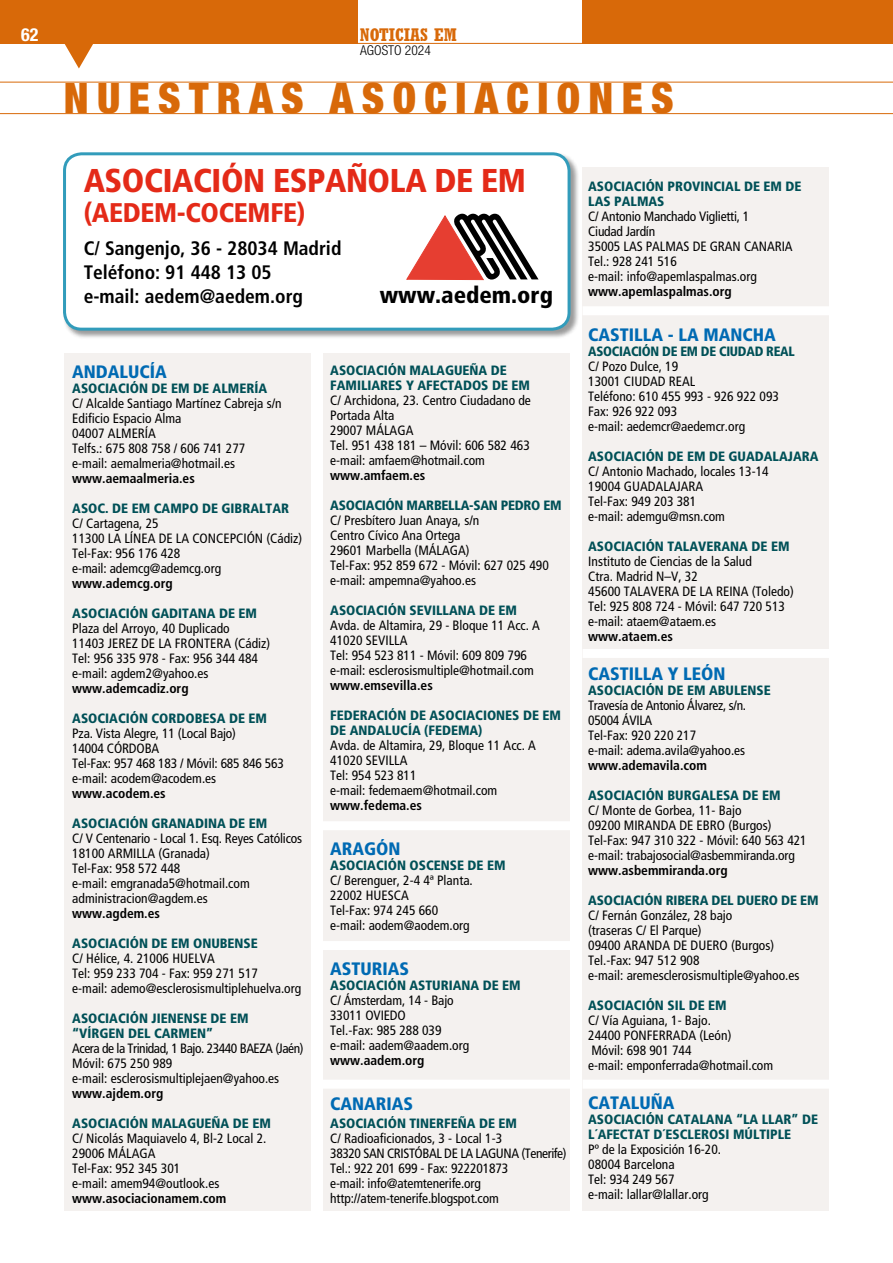
<style>
.page{position:relative;width:893px;height:1263px;background:#fff}
.page>*{position:absolute;margin:0;border:0;box-sizing:border-box;transform-origin:0 0}
.t1{font:900 condensed 42px "Helvetica Neue";letter-spacing:.2em;color:#d86909}
.t2{font:900 condensed 33px "Frutiger";letter-spacing:-.01em;color:#e42a18}
.t3{font:900 condensed 27px "Frutiger";letter-spacing:-.01em;color:#e42a18}
.t4{font:900 condensed 23.25px "Frutiger";color:#000}
.t5{font:700 condensed 19.5px/24px "Frutiger";color:#000}
.t6{font:900 condensed 18px "Frutiger";color:#006ab3}
.t7{font:700 condensed 18px "Rockwell";color:#d86909}
.t8{font:700 condensed 18px "Helvetica Neue";color:#fff}
.t9{font:condensed 13.5px/15px "Frutiger";color:#000}
.t10{font:900 condensed 13.5px/15px "Frutiger";color:#005057}
.t11{font:700 condensed 13.5px "Frutiger";color:#000}
.t12{font:condensed 13.5px/15px "Frutiger";letter-spacing:-.025em;color:#000}
.t13{font:900 condensed 13.5px "Frutiger";letter-spacing:-.02em;color:#005057}
.t14{font:300 condensed 13.5px "Helvetica Neue";color:#000}
</style>
<div class="page">
<div style="left:583px;top:167px;width:246px;height:1044px;background:#f4f1ef"></div>
<div style="left:323px;top:353px;width:247px;height:858px;background:#f4f1ef"></div>
<div style="left:64px;top:353px;width:246px;height:858px;background:#f4f1ef"></div>
<div style="left:63px;top:152px;width:516px;height:187px;background:#000;opacity:.4"></div>
<div style="left:65px;top:154px;width:504px;height:175px;background:#fff;border-radius:17px"></div>
<div style="left:63px;top:152px;width:508px;height:179px;border:3px solid #329cbb;border-radius:17px"></div>
<svg style="left:64px;top:44px;width:29px;height:25px"></svg>
<hr style="left:0;top:82px;width:893px;height:1px;background:#d86909">
<hr style="left:0;top:113px;width:893px;height:1px;background:#d86909">
<div style="left:0;top:0;width:358px;height:43px;background:#d86909"></div>
<svg style="left:406px;top:214px;width:133px;height:66px"></svg>
<div style="left:317px;top:821px;width:259px;height:9px;background:#fff"></div>
<div style="left:317px;top:941px;width:259px;height:9px;background:#fff"></div>
<div style="left:317px;top:1080px;width:259px;height:9px;background:#fff"></div>
<div style="left:583px;top:306px;width:259px;height:9px;background:#fff"></div>
<div style="left:583px;top:649px;width:259px;height:9px;background:#fff"></div>
<div style="left:583px;top:1080px;width:259px;height:9px;background:#fff"></div>
<hr style="left:0;top:43px;width:893px;height:1px;background:#d86909">
<div style="left:583px;top:0;width:310px;height:43px;background:#d86909"></div>
<h3 class="t8" style="left:21px;top:23px;width:19px">62</h3>
<h3 class="t7" style="left:360px;top:25px;width:99px">NOTICIAS EM</h3>
<p class="t14" style="left:360px;top:43px;width:72px">AGOSTO 2024</p>
<h1 class="t1" style="left:64px;top:72px;width:611px">NUESTRAS ASOCIACIONES</h1>
<h2 class="t2" style="left:84px;top:160px;width:444px">ASOCIACIÓN ESPAÑOLA DE EM</h2>
<h3 class="t3" style="left:84px;top:196px;width:223px">(AEDEM-COCEMFE)</h3>
<h3 class="t5" style="left:84px;top:236px;width:259px">C/ Sangenjo, 36 - 28034 Madrid<br>Teléfono: 91 448 13 05<br>e-mail: aedem@aedem.org</h3>
<h3 class="t4" style="left:380px;top:281px;width:175px">www.aedem.org</h3>
<h3 class="t6" style="left:72px;top:361px;width:96px">ANDALUCÍA</h3>
<p class="t10" style="left:72px;top:381px;width:196px">ASOCIACIÓN DE EM DE ALMERÍA</p>
<p class="t9" style="left:72px;top:396px;width:211px">C/ Alcalde Santiago Martínez Cabreja s/n<br>Edificio Espacio Alma<br>04007 ALMERÍA<br>Telfs.: 675 808 758 / 606 741 277 e-mail: aemalmeria@hotmail.es</p>
<p class="t11" style="left:72px;top:470px;width:124px">www.aemaalmeria.es</p>
<p class="t10" style="left:72px;top:501px;width:218px">ASOC. DE EM CAMPO DE GIBRALTAR</p>
<p class="t9" style="left:72px;top:516px;width:231px">C/ Cartagena, 25<br>11300 LA LÍNEA DE LA CONCEPCIÓN (Cádiz)<br>Tel-Fax: 956 176 428<br>e-mail: ademcg@ademcg.org</p>
<p class="t11" style="left:72px;top:576px;width:102px">www.ademcg.org</p>
<p class="t10" style="left:72px;top:606px;width:186px">ASOCIACIÓN GADITANA DE EM</p>
<p class="t9" style="left:72px;top:621px;width:199px">Plaza del Arroyo, 40 Duplicado<br>11403 JEREZ DE LA FRONTERA (Cádiz)<br>Tel: 956 335 978 - Fax: 956 344 484 e-mail: agdem2@yahoo.es</p>
<p class="t11" style="left:72px;top:681px;width:118px">www.ademcadiz.org</p>
<p class="t10" style="left:72px;top:711px;width:196px">ASOCIACIÓN CORDOBESA DE EM</p>
<p class="t9" style="left:72px;top:726px;width:213px">Pza. Vista Alegre, 11 (Local Bajo)<br>14004 CÓRDOBA<br>Tel-Fax: 957 468 183 / Móvil: 685 846 563 e-mail: acodem@acodem.es</p>
<p class="t11" style="left:72px;top:786px;width:95px">www.acodem.es</p>
<p class="t10" style="left:72px;top:816px;width:197px">ASOCIACIÓN GRANADINA DE EM</p>
<p class="t9" style="left:72px;top:831px;width:231px">C/ V Centenario - Local 1. Esq. Reyes Católicos<br>18100 ARMILLA (Granada)<br>Tel-Fax: 958 572 448<br>e-mail: emgranada5@hotmail.com administracion@agdem.es</p>
<p class="t11" style="left:72px;top:906px;width:89px">www.agdem.es</p>
<p class="t10" style="left:72px;top:936px;width:187px">ASOCIACIÓN DE EM ONUBENSE</p>
<p class="t9" style="left:72px;top:951px;width:230px">C/ Hélice, 4. 21006 HUELVA<br>Tel: 959 233 704 - Fax: 959 271 517<br>e-mail: ademo@esclerosismultiplehuelva.org</p>
<p class="t10" style="left:72px;top:1011px;width:178px">ASOCIACIÓN JIENENSE DE EM “VÍRGEN DEL CARMEN”</p>
<p class="t9" style="left:72px;top:1041px;width:233px">Acera de la Trinidad, 1 Bajo. 23440 BAEZA (Jaén)<br>Móvil: 675 250 989<br>e-mail: esclerosismultiplejaen@yahoo.es</p>
<p class="t11" style="left:72px;top:1086px;width:93px">www.ajdem.org</p>
<p class="t10" style="left:72px;top:1116px;width:200px">ASOCIACIÓN MALAGUEÑA DE EM</p>
<p class="t9" style="left:72px;top:1131px;width:196px">C/ Nicolás Maquiavelo 4, Bl-2 Local 2.<br>29006 MÁLAGA<br>Tel-Fax: 952 345 301<br>e-mail: amem94@outlook.es</p>
<p class="t11" style="left:72px;top:1191px;width:156px">www.asociacionamem.com</p>
<p class="t10" style="left:330px;top:362px;width:201px">ASOCIACIÓN MALAGUEÑA DE<br>FAMILIARES Y AFECTADOS DE EM</p>
<p class="t9" style="left:330px;top:393px;width:202px">C/ Archidona, 23. Centro Ciudadano de<br>Portada Alta<br>29007 MÁLAGA<br>Tel. 951 438 181 – Móvil: 606 582 463 e-mail: amfaem@hotmail.com</p>
<p class="t11" style="left:330px;top:467px;width:97px">www.amfaem.es</p>
<p class="t13" style="left:330px;top:497px;width:233px">ASOCIACIÓN MARBELLA-SAN PEDRO EM</p>
<p class="t9" style="left:330px;top:513px;width:220px">C/ Presbítero Juan Anaya, s/n<br>Centro Cívico Ana Ortega<br>29601 Marbella (MÁLAGA)<br>Tel-Fax: 952 859 672 - Móvil: 627 025 490 e-mail: ampemna@yahoo.es</p>
<p class="t10" style="left:330px;top:602px;width:188px">ASOCIACIÓN SEVILLANA DE EM</p>
<p class="t9" style="left:330px;top:618px;width:211px">Avda. de Altamira, 29 - Bloque 11 Acc. A<br>41020 SEVILLA<br>Tel: 954 523 811 - Móvil: 609 809 796 e-mail: esclerosismultiple@hotmail.com</p>
<p class="t11" style="left:330px;top:677px;width:104px">www.emsevilla.es</p>
<p class="t10" style="left:330px;top:707px;width:232px">FEDERACIÓN DE ASOCIACIONES DE EM<br>DE ANDALUCÍA (FEDEMA)</p>
<p class="t9" style="left:330px;top:738px;width:207px">Avda. de Altamira, 29, Bloque 11 Acc. A<br>41020 SEVILLA<br>Tel: 954 523 811<br>e-mail: fedemaem@hotmail.com</p>
<p class="t11" style="left:330px;top:797px;width:93px">www.fedema.es</p>
<h3 class="t6" style="left:330px;top:838px;width:72px">ARAGÓN</h3>
<p class="t10" style="left:330px;top:858px;width:177px">ASOCIACIÓN OSCENSE DE EM</p>
<p class="t9" style="left:330px;top:873px;width:144px">C/ Berenguer, 2-4 4ª Planta.<br>22002 HUESCA<br>Tel-Fax: 974 245 660 e-mail: aodem@aodem.org</p>
<h3 class="t6" style="left:330px;top:958px;width:81px">ASTURIAS</h3>
<p class="t10" style="left:330px;top:978px;width:192px">ASOCIACIÓN ASTURIANA DE EM</p>
<p class="t9" style="left:330px;top:993px;width:140px">C/ Ámsterdam, 14 - Bajo<br>33011 OVIEDO<br>Tel.-Fax: 985 288 039 e-mail: aadem@aadem.org</p>
<p class="t11" style="left:330px;top:1052px;width:96px">www.aadem.org</p>
<h3 class="t6" style="left:330px;top:1093px;width:84px">CANARIAS</h3>
<p class="t10" style="left:330px;top:1116px;width:188px">ASOCIACIÓN TINERFEÑA DE EM</p>
<p class="t9" style="left:330px;top:1131px;width:238px">C/ Radioaficionados, 3 - Local 1-3<br>38320 SAN CRISTÓBAL DE LA LAGUNA (Tenerife)<br>Tel.: 922 201 699 - Fax: 922201873<br>e-mail: info@atemtenerife.org http://atem-tenerife.blogspot.com</p>
<p class="t10" style="left:588px;top:179px;width:215px">ASOCIACIÓN PROVINCIAL DE EM DE<br>LAS PALMAS</p>
<p class="t9" style="left:588px;top:209px;width:206px">C/ Antonio Manchado Viglietti, 1<br>Ciudad Jardín<br>35005 LAS PALMAS DE GRAN CANARIA<br>Tel.: 928 241 516<br>e-mail: info@apemlaspalmas.org</p>
<p class="t11" style="left:588px;top:283px;width:145px">www.apemlaspalmas.org</p>
<h3 class="t6" style="left:588px;top:324px;width:189px">CASTILLA - LA MANCHA</h3>
<p class="t13" style="left:588px;top:343px;width:208px">ASOCIACIÓN DE EM DE CIUDAD REAL</p>
<p class="t9" style="left:588px;top:359px;width:192px">C/ Pozo Dulce, 19<br>13001 CIUDAD REAL<br>Teléfono: 610 455 993 - 926 922 093<br>Fax: 926 922 093<br>e-mail: aedemcr@aedemcr.org</p>
<p class="t10" style="left:588px;top:449px;width:232px">ASOCIACIÓN DE EM DE GUADALAJARA</p>
<p class="t9" style="left:588px;top:464px;width:182px">C/ Antonio Machado, locales 13-14<br>19004 GUADALAJARA<br>Tel-Fax: 949 203 381<br>e-mail: ademgu@msn.com</p>
<p class="t10" style="left:588px;top:539px;width:203px">ASOCIACIÓN TALAVERANA DE EM</p>
<p class="t9" style="left:588px;top:554px;width:165px">Instituto de Ciencias de la Salud<br>Ctra. Madrid N–V, 32<br>45600 Talavera</p>
<p class="t9" style="left:588px;top:584px;width:207px;text-indent:164px">(Toledo)<br>Tel: 925 808 724 - Móvil: 647 720 513 e-mail: ataem@ataem.es</p>
<p class="t11" style="left:588px;top:628px;width:86px">www.ataem.es</p>
<h3 class="t6" style="left:588px;top:663px;width:139px">CASTILLA Y LEÓN</h3>
<p class="t10" style="left:588px;top:683px;width:184px">ASOCIACIÓN DE EM ABULENSE</p>
<p class="t12" style="left:588px;top:698px;width:159px">Travesía de Antonio Álvarez, s/n.<br>05004 ÁVILA<br>Tel-Fax: 920 220 217<br>e-mail: adema.avila@yahoo.es</p>
<p class="t11" style="left:588px;top:757px;width:120px">www.ademavila.com</p>
<p class="t10" style="left:588px;top:788px;width:194px">ASOCIACIÓN BURGALESA DE EM</p>
<p class="t9" style="left:588px;top:803px;width:220px">C/ Monte de Gorbea, 11- Bajo<br>09200 MIRANDA DE EBRO (Burgos)<br>Tel-Fax: 947 310 322 - Móvil: 640 563 421 e-mail: trabajosocial@asbemmiranda.org</p>
<p class="t11" style="left:588px;top:862px;width:141px">www.asbemmiranda.org</p>
<p class="t10" style="left:588px;top:893px;width:232px">ASOCIACIÓN RIBERA DEL DUERO DE EM</p>
<p class="t9" style="left:588px;top:908px;width:213px">C/ Fernán González, 28 bajo<br>(traseras C/ El Parque)<br>09400 ARANDA DE DUERO (Burgos)<br>Tel.-Fax: 947 512 908<br>e-mail: aremesclerosismultiple@yahoo.es</p>
<p class="t10" style="left:588px;top:998px;width:140px">ASOCIACIÓN SIL DE EM</p>
<p class="t9" style="left:588px;top:1013px;width:186px">C/ Vía Aguiana, 1- Bajo.<br>24400 PONFERRADA (León)<br>Móvil: 698 901 744<br>e-mail: emponferrada@hotmail.com</p>
<h3 class="t6" style="left:588px;top:1092px;width:88px">CATALUÑA</h3>
<p class="t10" style="left:588px;top:1112px;width:231px">ASOCIACIÓN CATALANA “LA LLAR” DE<br>L´AFECTAT D´ESCLEROSI MÚLTIPLE</p>
<p class="t9" style="left:588px;top:1142px;width:134px">Pº de la Exposición 16-20.<br>08004 Barcelona<br>Tel: 934 249 567<br>e-mail: lallar@lallar.org</p>
<p class="t9" style="left:682px;top:584px;width:48px">de la Reina</p>
</div>
